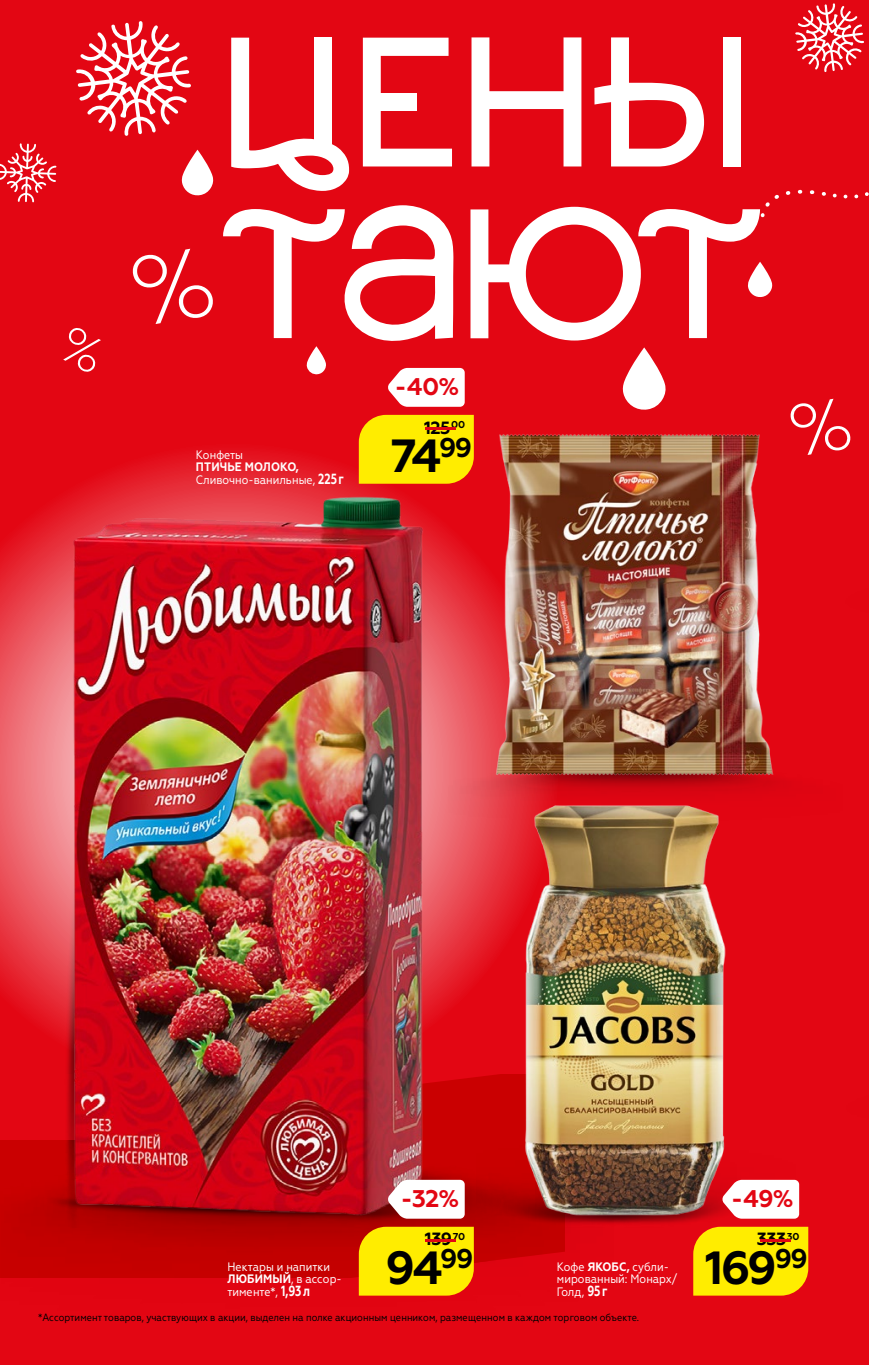
<style>
.page{position:relative;width:869px;height:1365px;background:#fff}
.page>*{position:absolute;margin:0;border:0;box-sizing:border-box;transform-origin:0 0}
.t1{font:700 46.38px "Geometria";letter-spacing:-.06em;color:#000}
.t2{font:700 24.15px "Geometria";color:#e30613}
.t3{font:700 17.68px "Geometria";letter-spacing:-.03em;color:#000}
.t4{font:12.25px/12.2px "Geometria Narrow";color:#fff}
.t5{font:10.5px "Geometria Narrow";color:#000}
.t6{font:700 9.97px "Geometria";color:#000}
.s1{font-weight:700}
.s2{font-weight:700;font-size:14.7px}
.s3{font-size:17.68px;color:#e30613}
</style>
<div class="page">
<div style="left:0;top:0;width:868px;height:1364px;background:#e30613"></div>
<svg style="left:132px;top:249px;width:81px;height:75px"></svg>
<svg style="left:790px;top:399px;width:60px;height:56px"></svg>
<svg style="left:63px;top:328px;width:38px;height:44px"></svg>
<svg style="left:76px;top:21px;width:115px;height:115px"></svg>
<svg style="left:0;top:143px;width:56px;height:59px"></svg>
<svg style="left:231px;top:38px;width:118px;height:153px"></svg>
<svg style="left:363px;top:38px;width:89px;height:128px"></svg>
<div style="left:375px;top:93px;width:42px;height:18px;background:#fff"></div>
<div style="left:314px;top:37px;width:17px;height:112px;background:#fff"></div>
<svg style="left:622px;top:347px;width:44px;height:63px"></svg>
<svg style="left:181px;top:150px;width:33px;height:46px"></svg>
<svg style="left:0;top:443px;width:502px;height:639px"></svg>
<svg style="left:470px;top:3px;width:398px;height:337px"></svg>
<img style="left:1px;top:1251px;width:564px;height:45px">
<img style="left:203px;top:1095px;width:320px;height:166px">
<img style="left:0;top:1148px;width:438px;height:111px">
<img style="left:448px;top:729px;width:330px;height:112px">
<img style="left:490px;top:434px;width:290px;height:350px">
<img style="left:476px;top:1108px;width:59px;height:143px">
<img style="left:535px;top:1218px;width:259px;height:33px">
<img style="left:502px;top:791px;width:234px;height:437px">
<img style="left:63px;top:488px;width:369px;height:734px">
<div style="left:358px;top:415px;width:115px;height:68px;background:#ffed00"></div>
<svg style="left:223px;top:205px;width:241px;height:202px"></svg>
<div style="left:693px;top:1226px;width:114px;height:69px;background:#ffed00"></div>
<svg style="left:721px;top:1179px;width:77px;height:39px;background:#fae0e1"></svg>
<div style="left:358px;top:1226px;width:115px;height:69px;background:#ffed00"></div>
<svg style="left:387px;top:1179px;width:77px;height:39px;background:#f3e6e6"></svg>
<p class="t4" style="left:196px;top:449px;width:149px">Конфеты<br><span class="s1">ПТИЧЬЕ МОЛОКО,<br></span>Сливочно-ванильные, <span class="s2">225г</span></p>
<p class="t2" style="left:395px;top:372px;width:66px">-40%</p>
<p class="t6" style="left:416px;top:418px;width:50px"><span class="s3">-</span>00</p>
<p class="t3" style="left:424px;top:417px;width:28px">125</p>
<p class="t1" style="left:390px;top:428px;width:83px">74<sup>99</sup></p>
<p class="t2" style="left:400px;top:1184px;width:60px">-32%</p>
<p class="t6" style="left:416px;top:1230px;width:50px"><span class="s3">-</span>70</p>
<p class="t3" style="left:425px;top:1228px;width:29px">139</p>
<p class="t1" style="left:385px;top:1239px;width:89px">94<sup>99</sup></p>
<p class="t4" style="left:227px;top:1260px;width:116px">Нектары и напитки<br><span class="s1">ЛЮБИМЫЙ</span>, в ассор&shy;тименте*, <span class="s2">1,93л</span></p>
<p class="t4" style="left:556px;top:1260px;width:122px">Кофе <span class="s1">ЯКОБС,</span> субли&shy;мированный: Монарх/<br>Голд, <span class="s2">95г</span></p>
<p class="t5" style="left:38px;top:1311px;width:602px">*Ассортимент товаров, участвующих в акции, выделен на полке акционным ценником, размещенном в каждом торговом объекте.</p>
<p class="t2" style="left:730px;top:1184px;width:64px">-49%</p>
<p class="t6" style="left:750px;top:1230px;width:50px"><span class="s3">-</span>30</p>
<p class="t3" style="left:756px;top:1228px;width:31px">333</p>
<p class="t1" style="left:704px;top:1239px;width:104px">169<sup>99</sup></p>
</div>
